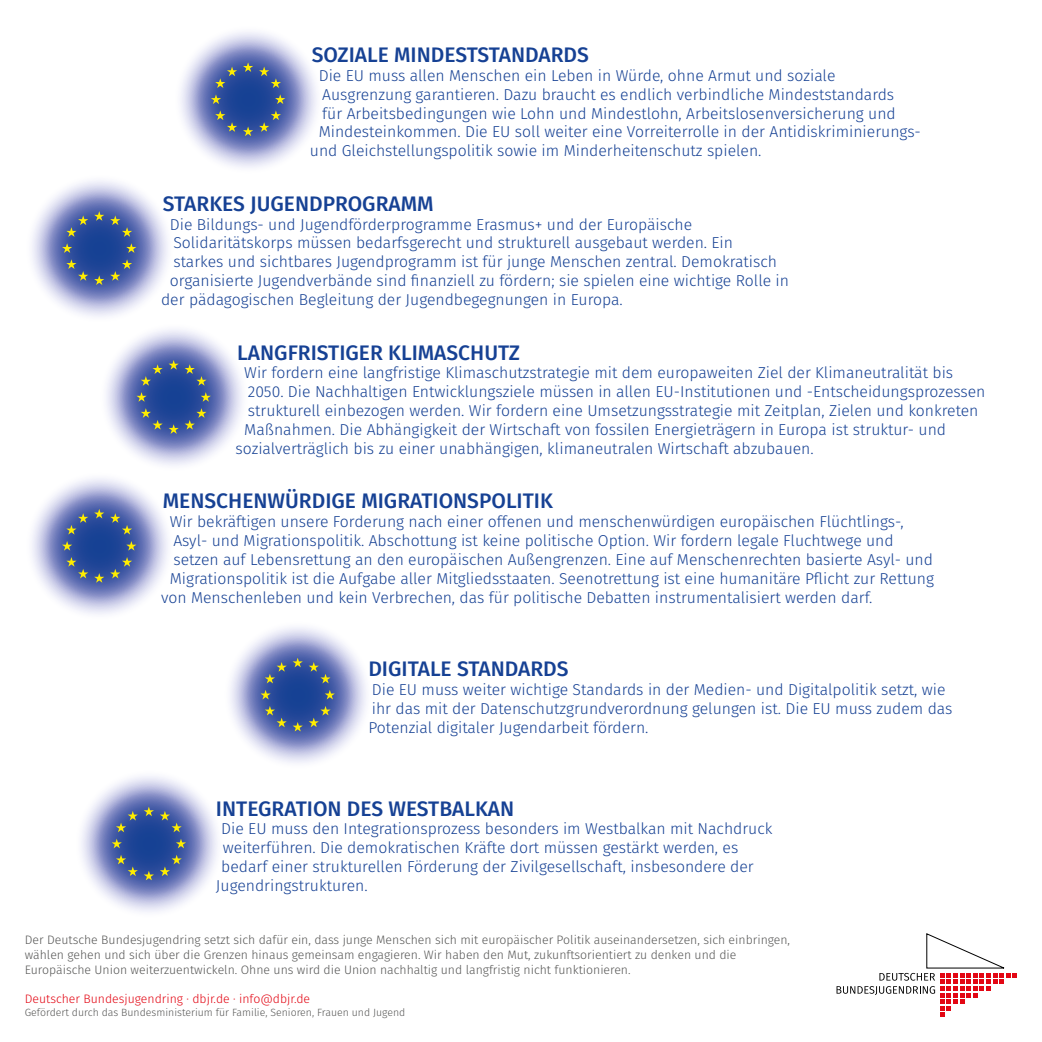
<style>
.page{position:relative;width:1042px;height:1042px;background:#fff}
.page>*{position:absolute;margin:0;border:0;box-sizing:border-box;transform-origin:0 0}
.t1{font:500 21px "Fira Sans";color:#164194}
.t2{font:300 15.75px/18.9px "Fira Sans";color:#164194}
.t3{font:300 12.25px/14.7px "Fira Sans";color:#575756}
.t4{font:300 12.25px "Fira Sans";color:#e30613}
.t5{font:300 10.5px "Fira Sans";color:#575756}
</style>
<div class="page">
<svg style="left:174px;top:25px;width:148px;height:149px"></svg>
<svg style="left:74px;top:769px;width:149px;height:149px"></svg>
<svg style="left:25px;top:471px;width:149px;height:149px"></svg>
<svg style="left:99px;top:322px;width:149px;height:149px"></svg>
<svg style="left:25px;top:174px;width:149px;height:148px"></svg>
<svg style="left:223px;top:620px;width:149px;height:149px"></svg>
<svg style="left:243px;top:62px;width:10px;height:10px"></svg>
<svg style="left:215px;top:67px;width:22px;height:21px"></svg>
<svg style="left:211px;top:94px;width:10px;height:10px"></svg>
<svg style="left:215px;top:110px;width:22px;height:22px"></svg>
<svg style="left:243px;top:126px;width:10px;height:10px"></svg>
<svg style="left:259px;top:110px;width:22px;height:22px"></svg>
<svg style="left:275px;top:94px;width:10px;height:10px"></svg>
<svg style="left:259px;top:67px;width:22px;height:21px"></svg>
<svg style="left:144px;top:806px;width:10px;height:10px"></svg>
<svg style="left:116px;top:811px;width:22px;height:21px"></svg>
<svg style="left:112px;top:838px;width:10px;height:10px"></svg>
<svg style="left:116px;top:855px;width:22px;height:21px"></svg>
<svg style="left:144px;top:871px;width:10px;height:9px"></svg>
<svg style="left:160px;top:855px;width:22px;height:21px"></svg>
<svg style="left:176px;top:838px;width:10px;height:10px"></svg>
<svg style="left:160px;top:811px;width:22px;height:21px"></svg>
<svg style="left:94px;top:509px;width:10px;height:9px"></svg>
<svg style="left:66px;top:513px;width:22px;height:21px"></svg>
<svg style="left:62px;top:541px;width:10px;height:10px"></svg>
<svg style="left:66px;top:557px;width:22px;height:21px"></svg>
<svg style="left:94px;top:573px;width:10px;height:10px"></svg>
<svg style="left:110px;top:557px;width:22px;height:21px"></svg>
<svg style="left:126px;top:541px;width:10px;height:10px"></svg>
<svg style="left:110px;top:513px;width:22px;height:21px"></svg>
<svg style="left:169px;top:360px;width:10px;height:10px"></svg>
<svg style="left:141px;top:364px;width:22px;height:22px"></svg>
<svg style="left:136px;top:392px;width:11px;height:10px"></svg>
<svg style="left:141px;top:408px;width:22px;height:22px"></svg>
<svg style="left:169px;top:424px;width:10px;height:10px"></svg>
<svg style="left:185px;top:408px;width:22px;height:22px"></svg>
<svg style="left:201px;top:392px;width:10px;height:10px"></svg>
<svg style="left:185px;top:364px;width:22px;height:22px"></svg>
<svg style="left:94px;top:211px;width:10px;height:10px"></svg>
<svg style="left:66px;top:215px;width:22px;height:22px"></svg>
<svg style="left:62px;top:243px;width:10px;height:10px"></svg>
<svg style="left:66px;top:259px;width:22px;height:22px"></svg>
<svg style="left:94px;top:275px;width:10px;height:10px"></svg>
<svg style="left:110px;top:259px;width:22px;height:22px"></svg>
<svg style="left:126px;top:243px;width:10px;height:10px"></svg>
<svg style="left:110px;top:215px;width:22px;height:22px"></svg>
<svg style="left:293px;top:658px;width:10px;height:9px"></svg>
<svg style="left:265px;top:662px;width:22px;height:21px"></svg>
<svg style="left:260px;top:690px;width:11px;height:9px"></svg>
<svg style="left:265px;top:706px;width:22px;height:21px"></svg>
<svg style="left:293px;top:722px;width:10px;height:9px"></svg>
<svg style="left:309px;top:706px;width:22px;height:21px"></svg>
<svg style="left:325px;top:690px;width:10px;height:9px"></svg>
<svg style="left:309px;top:662px;width:22px;height:21px"></svg>
<svg style="left:836px;top:933px;width:181px;height:84px"></svg>
<h1 class="t1" style="left:312px;top:38px;width:279px">SOZIALE MINDESTSTANDARDS</h1>
<p class="t2" style="left:319px;top:66px;width:518px">Die EU muss allen Menschen ein Leben in Würde, ohne Armut und soziale</p>
<p class="t2" style="left:322px;top:85px;width:573px">Ausgrenzung garantieren. Dazu braucht es endlich verbindliche Mindeststandards</p>
<p class="t2" style="left:322px;top:103px;width:575px">für Arbeitsbedingungen wie Lohn und Mindestlohn, Arbeitslosenversicherung und</p>
<p class="t2" style="left:319px;top:122px;width:603px">Mindesteinkommen. Die EU soll weiter eine Vorreiterrolle in der Antidiskriminierungs-</p>
<p class="t2" style="left:310px;top:141px;width:453px">und Gleichstellungspolitik sowie im Minderheitenschutz spielen.</p>
<h1 class="t1" style="left:163px;top:186px;width:272px">STARKES JUGENDPROGRAMM</h1>
<p class="t2" style="left:170px;top:214px;width:524px">Die Bildungs- und Jugendförderprogramme Erasmus+ und der Europäische</p>
<p class="t2" style="left:173px;top:233px;width:561px">Solidaritätskorps müssen bedarfsgerecht und strukturell ausgebaut werden. Ein</p>
<p class="t2" style="left:173px;top:252px;width:605px">starkes und sichtbares Jugendprogramm ist für junge Menschen zentral. Demokratisch</p>
<p class="t2" style="left:170px;top:271px;width:621px">organisierte Jugendverbände sind finanziell zu fördern; sie spielen eine wichtige Rolle in</p>
<p class="t2" style="left:161px;top:290px;width:463px">der pädagogischen Begleitung der Jugendbegegnungen in Europa.</p>
<h1 class="t1" style="left:237px;top:335px;width:284px">LANGFRISTIGER KLIMASCHUTZ</h1>
<p class="t2" style="left:244px;top:363px;width:710px">Wir fordern eine langfristige Klimaschutzstrategie mit dem europaweiten Ziel der Klimaneutralität bis</p>
<p class="t2" style="left:248px;top:382px;width:739px">2050. Die Nachhaltigen Entwicklungsziele müssen in allen EU-Institutionen und -Entscheidungsprozessen</p>
<p class="t2" style="left:248px;top:401px;width:732px">strukturell einbezogen werden. Wir fordern eine Umsetzungsstrategie mit Zeitplan, Zielen und konkreten</p>
<p class="t2" style="left:244px;top:420px;width:703px">Maßnahmen. Die Abhängigkeit der Wirtschaft von fossilen Energieträgern in Europa ist struktur- und</p>
<p class="t2" style="left:235px;top:439px;width:580px">sozialverträglich bis zu einer unabhängigen, klimaneutralen Wirtschaft abzubauen.</p>
<h1 class="t1" style="left:163px;top:484px;width:392px">MENSCHENWÜRDIGE MIGRATIONSPOLITIK</h1>
<p class="t2" style="left:170px;top:512px;width:735px">Wir bekräftigen unsere Forderung nach einer offenen und menschenwürdigen europäischen Flüchtlings-,</p>
<p class="t2" style="left:173px;top:531px;width:722px">Asyl- und Migrationspolitik. Abschottung ist keine politische Option. Wir fordern legale Fluchtwege und</p>
<p class="t2" style="left:173px;top:550px;width:761px">setzen auf Lebensrettung an den europäischen Außengrenzen. Eine auf Menschenrechten basierte Asyl- und</p>
<p class="t2" style="left:170px;top:569px;width:766px">Migrationspolitik ist die Aufgabe aller Mitgliedsstaaten. Seenotrettung ist eine humanitäre Pflicht zur Rettung</p>
<p class="t2" style="left:161px;top:588px;width:713px">von Menschenleben und kein Verbrechen, das für politische Debatten instrumentalisiert werden darf.</p>
<h1 class="t1" style="left:368px;top:652px;width:202px">DIGITALE STANDARDS</h1>
<p class="t2" style="left:368px;top:680px;width:586px">Die EU muss weiter wichtige Standards in der Medien- und Digitalpolitik setzt, wie ihr das mit der Datenschutzgrundverordnung gelungen ist. Die EU muss zudem das<br>Potenzial digitaler Jugendarbeit fördern.</p>
<h1 class="t1" style="left:216px;top:791px;width:300px">INTEGRATION DES WESTBALKAN</h1>
<p class="t2" style="left:221px;top:819px;width:553px">Die EU muss den Integrationsprozess besonders im Westbalkan mit Nachdruck</p>
<p class="t2" style="left:223px;top:838px;width:517px">weiterführen. Die demokratischen Kräfte dort müssen gestärkt werden, es</p>
<p class="t2" style="left:221px;top:857px;width:534px">bedarf einer strukturellen Förderung der Zivilgesellschaft, insbesondere der</p>
<p class="t2" style="left:216px;top:876px;width:153px">Jugendringstrukturen.</p>
<p class="t3" style="left:25px;top:932px;width:767px">Der Deutsche Bundesjugendring setzt sich dafür ein, dass junge Menschen sich mit europäischer Politik auseinandersetzen, sich einbringen, wählen gehen und sich über die Grenzen hinaus gemeinsam engagieren. Wir haben den Mut, zukunftsorientiert zu denken und die<br>Europäische Union weiterzuentwickeln. Ohne uns wird die Union nachhaltig und langfristig nicht funktionieren.</p>
<p class="t4" style="left:25px;top:990px;width:287px">Deutscher Bundesjugendring · dbjr.de · info@dbjr.de</p>
<p class="t5" style="left:25px;top:1004px;width:382px">Gefördert durch das Bundesministerium für Familie, Senioren, Frauen und Jugend</p>
</div>
